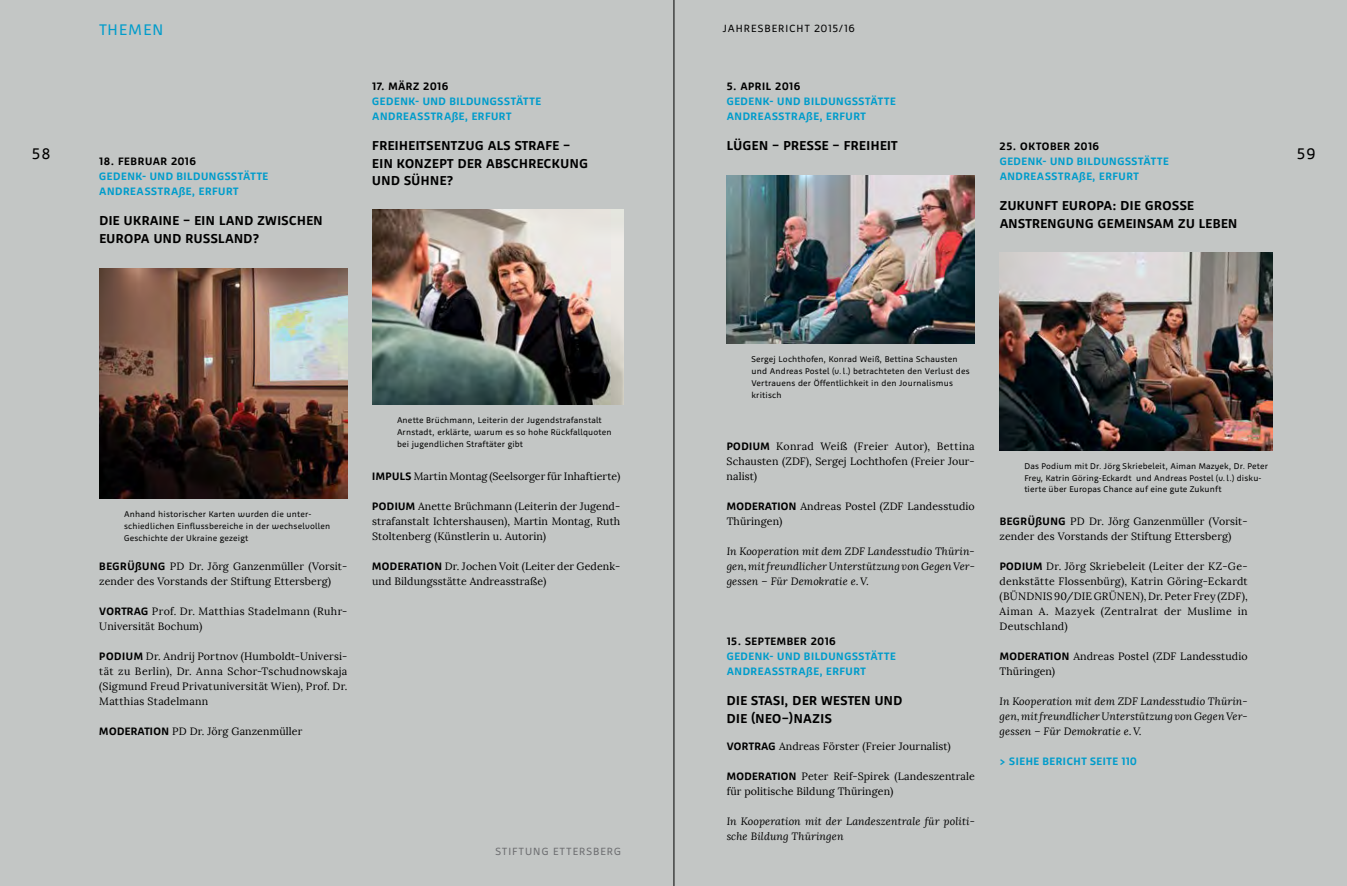
<style>
.page{position:relative;width:1347px;height:886px;background:#fff}
.page>*{position:absolute;margin:0;border:0;box-sizing:border-box;transform-origin:0 0}
.t1{font:15.62px "Agile";letter-spacing:.09em;color:#009ccb}
.t2{font:15.62px "Agile";color:#000}
.t3{font:700 13.12px/17.5px "Agile";letter-spacing:.04em;color:#000}
.t4{font:700 11px/15px "Agile";letter-spacing:.055em;color:#009ccb}
.t5{font:700 11px "Agile";letter-spacing:.065em;color:#000}
.t6{font:10.62px/15px "Lora";letter-spacing:.01em;color:#000}
.t7{font:italic 10.62px/15px "Lora";letter-spacing:.01em;color:#000;text-align:justify}
.t8{font:10.62px "Agile";letter-spacing:.095em;color:#000}
.t9{font:10.62px "Agile";letter-spacing:.105em;color:#6d6e71}
.t10{font:8.5px/11.9px "Agile";letter-spacing:.025em;color:#000}
.s1{font-family:"Agile";font-weight:700;font-size:11px}
</style>
<div class="page">
<div style="left:0;top:0;width:1346px;height:886px;background:#c3c6c5"></div>
<img style="left:372px;top:209px;width:252px;height:195px">
<img style="left:726px;top:176px;width:248px;height:167px">
<img style="left:99px;top:268px;width:248px;height:230px">
<img style="left:999px;top:252px;width:273px;height:198px">
<hr style="left:673px;top:0;width:1px;height:886px;background:#000">
<h1 class="t1" style="left:99px;top:21px;width:66px">THEMEN</h1>
<p class="t8" style="left:723px;top:22px;width:134px">JAHRESBERICHT 2015/16</p>
<p class="t5" style="left:372px;top:80px;width:78px">17. MÄRZ 2016</p>
<p class="t4" style="left:372px;top:94px;width:170px">GEDENK- UND BILDUNGSSTÄTTE<br>ANDREASSTRAßE, ERFURT</p>
<p class="t3" style="left:372px;top:137px;width:217px">FREIHEITSENTZUG ALS STRAFE –<br>EIN KONZEPT DER ABSCHRECKUNG<br>UND SÜHNE?</p>
<p class="t5" style="left:726px;top:80px;width:75px">5. APRIL 2016</p>
<p class="t4" style="left:726px;top:94px;width:170px">GEDENK- UND BILDUNGSSTÄTTE<br>ANDREASSTRAßE, ERFURT</p>
<p class="t3" style="left:726px;top:137px;width:172px">LÜGEN – PRESSE – FREIHEIT</p>
<p class="t5" style="left:999px;top:140px;width:101px">25. OKTOBER 2016</p>
<p class="t4" style="left:999px;top:154px;width:170px">GEDENK- UND BILDUNGSSTÄTTE<br>ANDREASSTRAßE, ERFURT</p>
<p class="t3" style="left:999px;top:197px;width:239px">ZUKUNFT EUROPA: DIE GROSSE<br>ANSTRENGUNG GEMEINSAM ZU LEBEN</p>
<h1 class="t2" style="left:32px;top:145px;width:20px">58</h1>
<h1 class="t2" style="left:1296px;top:145px;width:20px">59</h1>
<p class="t5" style="left:99px;top:155px;width:98px">18. FEBRUAR 2016</p>
<p class="t4" style="left:99px;top:169px;width:170px">GEDENK- UND BILDUNGSSTÄTTE<br>ANDREASSTRAßE, ERFURT</p>
<p class="t3" style="left:99px;top:212px;width:225px">DIE UKRAINE – EIN LAND ZWISCHEN<br>EUROPA UND RUSSLAND?</p>
<p class="t10" style="left:751px;top:353px;width:220px">Sergej Lochthofen, Konrad Weiß, Bettina Schausten und Andreas Postel (v. l.) betrachteten den Verlust des Vertrauens der Öffentlichkeit in den Journalismus kritisch</p>
<p class="t10" style="left:397px;top:414px;width:216px">Anette Brüchmann, Leiterin der Jugendstrafanstalt<br>Arnstadt, erklärte, warum es so hohe Rückfallquoten bei jugendlichen Straftäter gibt</p>
<p class="t6" style="left:726px;top:439px;width:250px;text-align:justify"><span class="s1">PODIUM</span> Konrad Weiß (Freier Autor), Bettina Schausten (ZDF), Sergej Lochthofen (Freier Jour&shy;nalist)</p>
<p class="t6" style="left:726px;top:499px;width:250px"><span class="s1">MODERATION</span> Andreas Postel (ZDF Landesstudio<br>Thüringen)</p>
<p class="t7" style="left:726px;top:544px;width:250px">In Kooperation mit dem ZDF Landesstudio Thürin&shy;gen, mit freundlicher Unterstützung von Gegen Ver&shy;gessen – Für Demokratie e.V.</p>
<p class="t10" style="left:1024px;top:460px;width:245px">Das Podium mit Dr. Jörg Skriebeleit, Aiman Mazyek, Dr. Peter<br>Frey, Katrin Göring-Eckardt und Andreas Postel (v. l.) disku&shy;tierte über Europas Chance auf eine gute Zukunft</p>
<p class="t6" style="left:372px;top:469px;width:249px"><span class="s1">IMPULS</span> Martin Montag (Seelsorger für Inhaftierte)</p>
<p class="t6" style="left:372px;top:499px;width:250px;text-align:justify"><span class="s1">PODIUM</span> Anette Brüchmann (Leiterin der Jugend&shy;strafanstalt Ichtershausen), Martin Montag, Ruth Stoltenberg (Künstlerin u. Autorin)</p>
<p class="t6" style="left:372px;top:559px;width:249px"><span class="s1">MODERATION</span> Dr. Jochen Voit (Leiter der Gedenk&shy;und Bildungsstätte Andreasstraße)</p>
<p class="t10" style="left:124px;top:508px;width:208px">Anhand historischer Karten wurden die unter&shy;schiedlichen Einflussbereiche in der wechselvollen<br>Geschichte der Ukraine gezeigt</p>
<p class="t6" style="left:999px;top:514px;width:250px"><span class="s1">BEGRÜßUNG</span> PD Dr. Jörg Ganzenmüller (Vorsit&shy;zender des Vorstands der Stiftung Ettersberg)</p>
<p class="t6" style="left:999px;top:559px;width:250px;text-align:justify"><span class="s1">PODIUM</span> Dr. Jörg Skriebeleit (Leiter der KZ-Ge&shy;denkstätte Flossenbürg), Katrin Göring-Eckardt (BÜNDNIS 90/DIE GRÜNEN), Dr. Peter Frey (ZDF), Aiman A. Mazyek (Zentralrat der Muslime in Deutschland)</p>
<p class="t6" style="left:999px;top:649px;width:250px"><span class="s1">MODERATION</span> Andreas Postel (ZDF Landesstudio<br>Thüringen)</p>
<p class="t7" style="left:999px;top:694px;width:250px">In Kooperation mit dem ZDF Landesstudio Thürin&shy;gen, mit freundlicher Unterstützung von Gegen Ver&shy;gessen – Für Demokratie e.V.</p>
<p class="t4" style="left:999px;top:754px;width:139px">&gt; SIEHE BERICHT SEITE 110</p>
<p class="t6" style="left:99px;top:559px;width:250px"><span class="s1">BEGRÜßUNG</span> PD Dr. Jörg Ganzenmüller (Vorsit&shy;zender des Vorstands der Stiftung Ettersberg)</p>
<p class="t6" style="left:99px;top:604px;width:250px"><span class="s1">VORTRAG</span> Prof. Dr. Matthias Stadelmann (Ruhr-<br>Universität Bochum)</p>
<p class="t6" style="left:99px;top:649px;width:250px;text-align:justify"><span class="s1">PODIUM</span> Dr. Andrij Portnov (Humboldt-Universi&shy;tät zu Berlin), Dr. Anna Schor-Tschudnowskaja (Sigmund Freud Privatuniversität Wien), Prof. Dr.<br>Matthias Stadelmann</p>
<p class="t6" style="left:99px;top:724px;width:204px"><span class="s1">MODERATION</span> PD Dr. Jörg Ganzenmüller</p>
<p class="t5" style="left:726px;top:635px;width:111px">15. SEPTEMBER 2016</p>
<p class="t4" style="left:726px;top:649px;width:170px">GEDENK- UND BILDUNGSSTÄTTE<br>ANDREASSTRAßE, ERFURT</p>
<p class="t3" style="left:726px;top:692px;width:177px">DIE STASI, DER WESTEN UND<br>DIE (NEO–)NAZIS</p>
<p class="t6" style="left:726px;top:739px;width:226px"><span class="s1">VORTRAG</span> Andreas Förster (Freier Journalist)</p>
<p class="t6" style="left:726px;top:769px;width:250px"><span class="s1">MODERATION</span> Peter Reif-Spirek (Landeszentrale für politische Bildung Thüringen)</p>
<p class="t7" style="left:726px;top:814px;width:250px">In Kooperation mit der Landeszentrale für politi&shy;sche Bildung Thüringen</p>
<p class="t9" style="left:495px;top:845px;width:127px">STIFTUNG ETTERSBERG</p>
</div>
